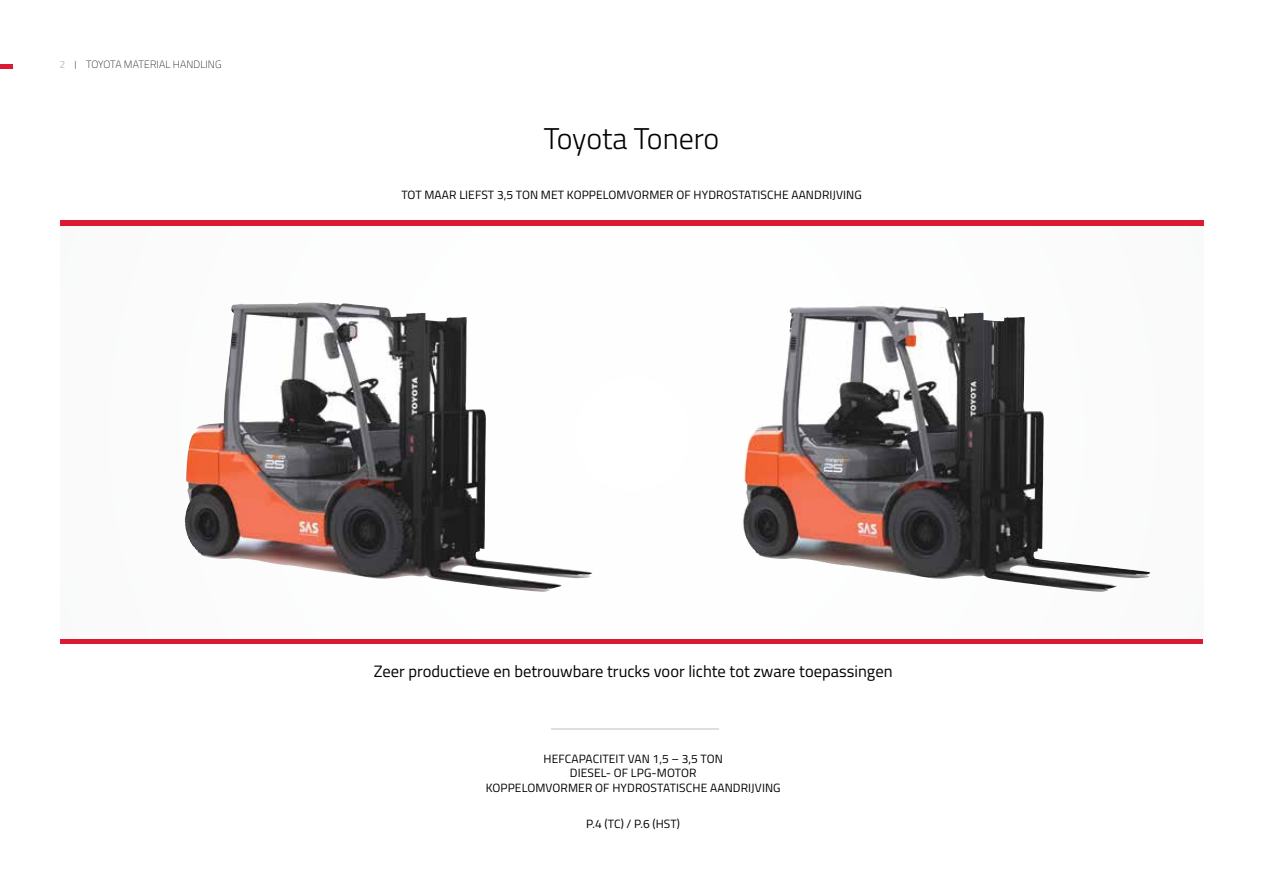
<style>
.page{position:relative;width:1263px;height:893px;background:#fff}
.page>*{position:absolute;margin:0;border:0;box-sizing:border-box;transform-origin:0 0}
.t1{font:300 30px "Titillium";letter-spacing:-.005em;color:#000}
.t2{font:16.5px "Titillium";color:#000}
.t3{font:12px/14.4px "Titillium";letter-spacing:.01em;color:#000;text-align:center}
.t4{font:100 10.5px "Titillium Web";letter-spacing:.01em;color:#000}
.s1{font-family:"Titillium";font-weight:400;color:#bcbec0}
.s2{font-size:8.4px}
</style>
<div class="page">
<div style="left:0;top:64px;width:13px;height:5px;background:#da1a32"></div>
<svg style="left:60px;top:225px;width:1143px;height:367px"></svg>
<div style="left:60px;top:220px;width:1143px;height:5px;background:#da1a32"></div>
<div style="left:60px;top:639px;width:1143px;height:5px;background:#da1a32"></div>
<svg style="left:551px;top:728px;width:168px;height:1px"></svg>
<img style="left:184px;top:302px;width:128px;height:263px">
<img style="left:742px;top:302px;width:128px;height:263px">
<p class="t4" style="left:60px;top:57px;width:163px"><span class="s1">2</span> <span class="s2">|</span> TOYOTA MATERIAL HANDLING</p>
<h1 class="t1" style="left:544px;top:117px;width:177px">Toyota Tonero</h1>
<p class="t3" style="left:401px;top:187px;width:462px">TOT MAAR LIEFST 3,5 TON MET KOPPELOMVORMER OF HYDROSTATISCHE AANDRIJVING</p>
<h2 class="t2" style="left:374px;top:660px;width:520px">Zeer productieve en betrouwbare trucks voor lichte tot zware toepassingen</h2>
<p class="t3" style="left:486px;top:751px;width:296px">HEFCAPACITEIT VAN 1,5 – 3,5 TON<br>DIESEL- OF LPG-MOTOR<br>KOPPELOMVORMER OF HYDROSTATISCHE AANDRIJVING</p>
<p class="t3" style="left:586px;top:816px;width:95px">P.4 (TC) / P.6 (HST)</p>
</div>
